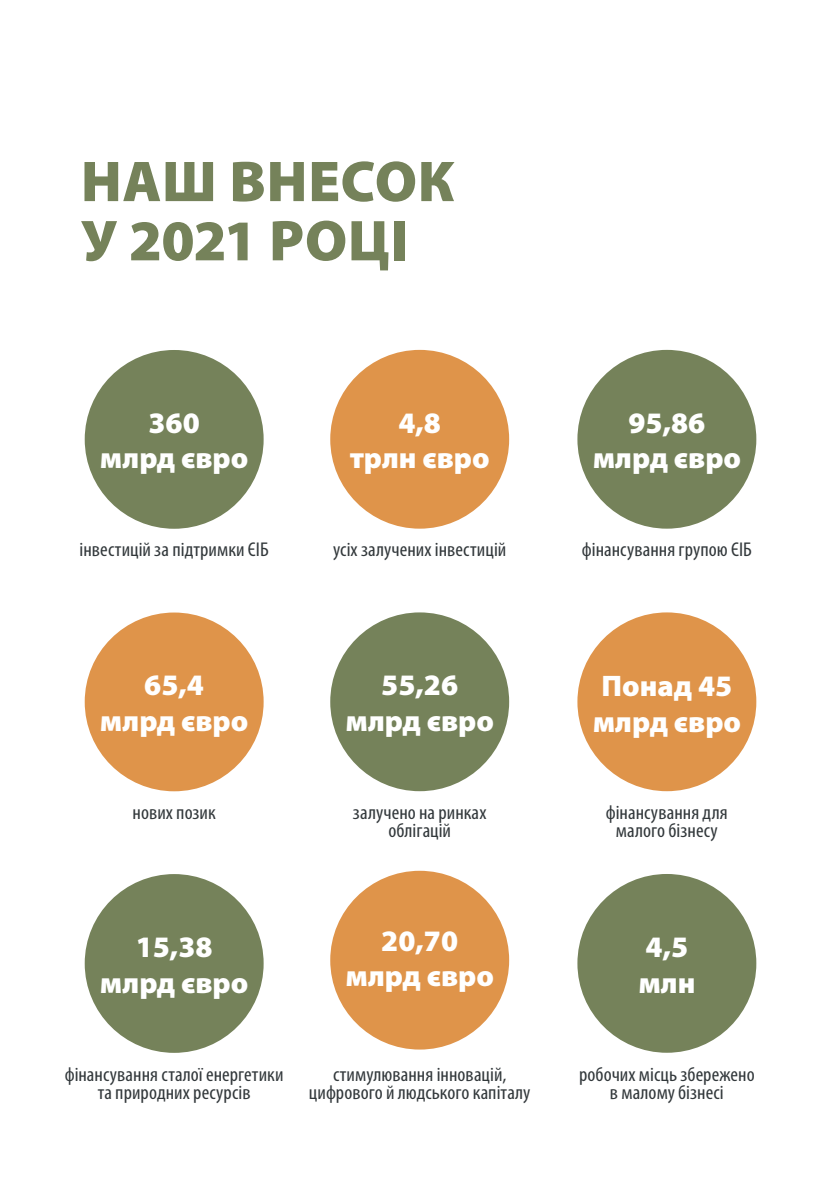
<style>
.page{position:relative;width:840px;height:1191px;background:#fff}
.page>*{position:absolute;margin:0;border:0;box-sizing:border-box;transform-origin:0 0}
.t1{font:900 58px/59.2px "Myriad Pro";letter-spacing:.01em;color:#75825a}
.Chiffre{font:900 29.8px/35.8px "Myriad Pro";color:#fff;text-align:center}
.Description{font:condensed 20px/18.4px "Myriad Pro";letter-spacing:.005em;color:#32383b;text-align:center;scale:1.04 1}
</style>
<div class="page">
<div style="left:85px;top:350px;width:178px;height:179px;background:#75825a;border-radius:50%"></div>
<div style="left:577px;top:350px;width:178px;height:178px;background:#75825a;border-radius:50%"></div>
<div style="left:330px;top:350px;width:179px;height:178px;background:#df944a;border-radius:50%"></div>
<div style="left:85px;top:612px;width:178px;height:179px;background:#df944a;border-radius:50%"></div>
<div style="left:577px;top:612px;width:178px;height:179px;background:#df944a;border-radius:50%"></div>
<div style="left:330px;top:612px;width:179px;height:179px;background:#75825a;border-radius:50%"></div>
<div style="left:85px;top:874px;width:178px;height:178px;background:#75825a;border-radius:50%"></div>
<div style="left:577px;top:874px;width:178px;height:178px;background:#75825a;border-radius:50%"></div>
<div style="left:330px;top:870px;width:179px;height:179px;background:#df944a;border-radius:50%"></div>
<h1 class="t1" style="left:81px;top:150px;width:375px">НАШ ВНЕСОК<br>У 2021 РОЦІ</h1>
<p class="Chiffre" style="left:100px;top:403px;width:150px">360<br>млрд євро</p>
<p class="Chiffre" style="left:349px;top:403px;width:141px">4,8<br>трлн євро</p>
<p class="Chiffre" style="left:592px;top:403px;width:150px">95,86 млрд євро</p>
<p class="Description" style="left:80px;top:540px;width:183px">інвестицій за підтримки ЄІБ</p>
<p class="Description" style="left:333px;top:540px;width:168px">усіх залучених інвестицій</p>
<p class="Description" style="left:581px;top:540px;width:165px">фінансування групою ЄІБ</p>
<p class="Chiffre" style="left:100px;top:666px;width:150px">65,4<br>млрд євро</p>
<p class="Chiffre" style="left:345px;top:666px;width:150px">55,26 млрд євро</p>
<p class="Chiffre" style="left:592px;top:667px;width:150px;text-align:left">Понад 45 млрд євро</p>
<p class="Description" style="left:132px;top:802px;width:81px">нових позик</p>
<p class="Description" style="left:353px;top:802px;width:130px">залучено на ринках облігацій</p>
<p class="Description" style="left:605px;top:802px;width:119px">фінансування для малого бізнесу</p>
<p class="Chiffre" style="left:345px;top:921px;width:150px">20,70 млрд євро</p>
<p class="Chiffre" style="left:100px;top:927px;width:150px">15,38 млрд євро</p>
<p class="Chiffre" style="left:638px;top:927px;width:59px;text-align:left">4,5 млн</p>
<p class="Description" style="left:65px;top:1065px;width:212px">фінансування сталої енергетики та природних ресурсів</p>
<p class="Description" style="left:309px;top:1065px;width:214px">стимулювання інновацій, цифрового й людського капіталу</p>
<p class="Description" style="left:578px;top:1065px;width:170px">робочих місць збережено в малому бізнесі</p>
</div>
